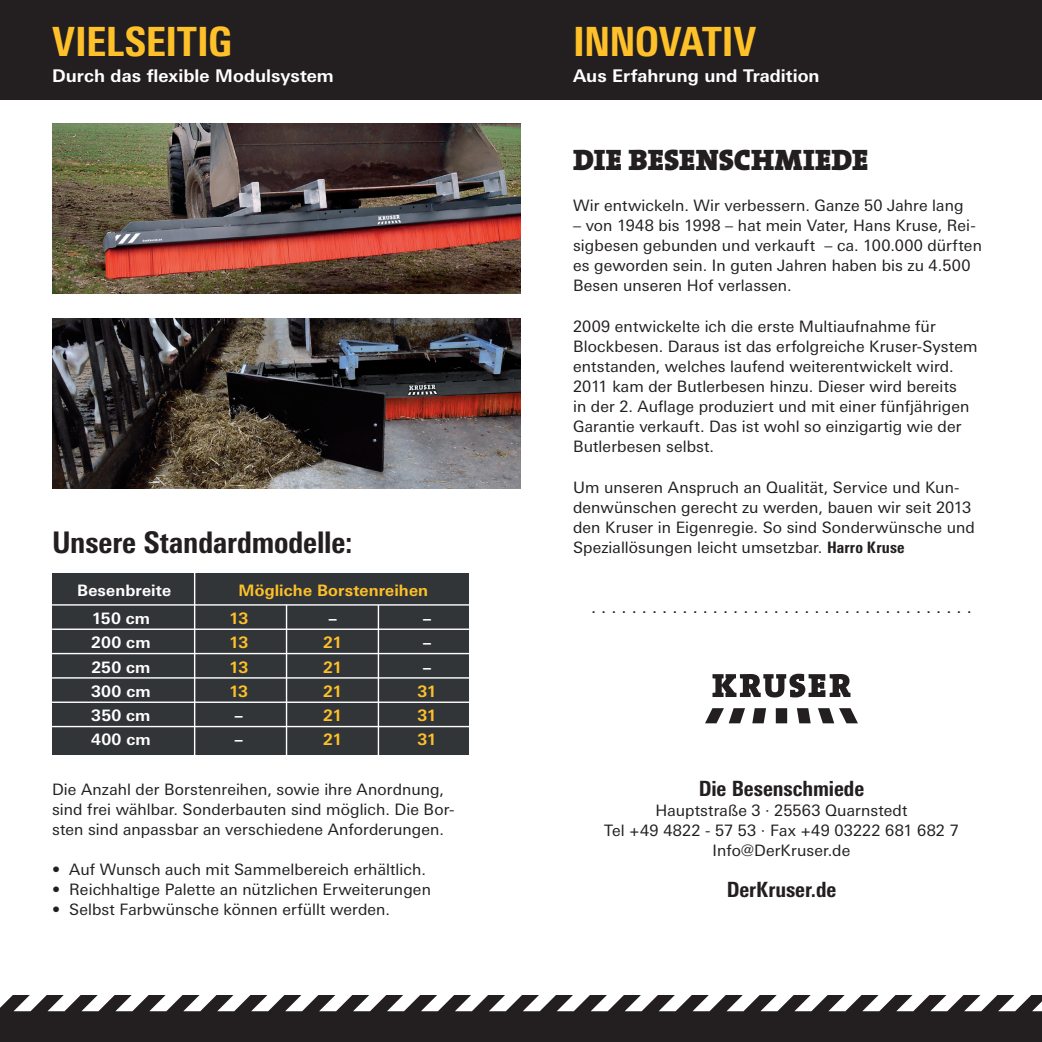
<style>
.page{position:relative;width:1042px;height:1042px;background:#fff}
.page>*{position:absolute;margin:0;border:0;box-sizing:border-box;transform-origin:0 0}
.t1{font:800 condensed 40.25px "Linotype Univers";letter-spacing:-.01em;color:#fec129}
.t2{font:800 condensed 29.75px "Linotype Univers";letter-spacing:-.005em;color:#231f20}
.t3{font:900 29.75px "The Serif";letter-spacing:.01em;color:#231f20}
.t4{font:800 condensed 21px "Linotype Univers";color:#231f20}
.t5{font:700 17.5px "Linotype Univers Basic";letter-spacing:.005em;color:#fff}
.t6{font:17.5px "Linotype Univers Basic";color:#231f20}
.t7{font:15.75px/20.1px "Linotype Univers Basic";letter-spacing:.005em;color:#231f20}
.t8{font:700 15.75px/24.2px "Linotype Univers Basic";letter-spacing:.01em;color:#fff;text-align:justify}
.t9{font:700 15.75px/24.2px "Linotype Univers Basic";letter-spacing:.005em;color:#fec129;text-align:justify}
.s1{font-family:"Linotype Univers";font-weight:800;font-stretch:condensed}
</style>
<div class="page">
<img style="left:52px;top:124px;width:469px;height:170px">
<img style="left:52px;top:318px;width:469px;height:170px">
<svg style="left:705px;top:674px;width:153px;height:49px"></svg>
<div style="left:52px;top:573px;width:417px;height:181px;background:#323538"></div>
<hr style="left:53px;top:604px;width:416px;height:1px;background:#fff">
<hr style="left:53px;top:628px;width:416px;height:2px;background:#fff">
<hr style="left:53px;top:677px;width:416px;height:1px;background:#fff">
<hr style="left:53px;top:701px;width:416px;height:2px;background:#fff">
<hr style="left:53px;top:726px;width:416px;height:1px;background:#fff">
<hr style="left:53px;top:653px;width:416px;height:1px;background:#fff">
<hr style="left:194px;top:573px;width:1px;height:182px;background:#fff">
<hr style="left:286px;top:606px;width:1px;height:149px;background:#fff">
<hr style="left:378px;top:606px;width:1px;height:149px;background:#fff">
<div style="left:0;top:0;width:1042px;height:99px;background:#231f20"></div>
<div style="left:0;top:995px;width:1042px;height:47px;background:#231f20"></div>
<svg style="left:0;top:995px;width:1042px;height:16px"></svg>
<h1 class="t1" style="left:52px;top:17px;width:181px">VIELSEITIG</h1>
<p class="t5" style="left:52px;top:65px;width:283px">Durch das flexible Modulsystem</p>
<h2 class="t2" style="left:52px;top:524px;width:302px">Unsere Standardmodelle:</h2>
<p class="t8" style="left:77px;top:578px;width:95px">Besenbreite</p>
<p class="t9" style="left:239px;top:578px;width:191px">Mögliche Borstenreihen</p>
<p class="t8" style="left:91px;top:606px;width:61px">150 cm 200 cm 250 cm 300 cm 350 cm 400 cm</p>
<p class="t9" style="left:229px;top:606px;width:21px">13<br>13<br>13<br>13</p>
<p class="t8" style="left:329px;top:606px;width:9px">–</p>
<p class="t9" style="left:323px;top:630px;width:21px">21<br>21<br>21<br>21<br>21</p>
<p class="t8" style="left:423px;top:606px;width:10px">– – –</p>
<p class="t9" style="left:417px;top:679px;width:21px">31<br>31<br>31</p>
<p class="t8" style="left:235px;top:703px;width:9px">– –</p>
<p class="t7" style="left:52px;top:779px;width:404px">Die Anzahl der Borstenreihen, sowie ihre Anordnung, sind frei wählbar. Sonderbauten sind möglich. Die Bor&shy;sten sind anpassbar an verschiedene Anforderungen.</p>
<p class="t7" style="left:52px;top:859px;width:375px">• Auf Wunsch auch mit Sammelbereich erhältlich.</p>
<p class="t7" style="left:52px;top:879px;width:380px">• Reichhaltige Palette an nützlichen Erweiterungen</p>
<p class="t7" style="left:52px;top:899px;width:339px">• Selbst Farbwünsche können erfüllt werden.</p>
<h1 class="t1" style="left:573px;top:17px;width:185px">INNOVATIV</h1>
<p class="t5" style="left:573px;top:65px;width:248px">Aus Erfahrung und Tradition</p>
<h2 class="t3" style="left:573px;top:135px;width:297px">DIE BESENSCHMIEDE</h2>
<p class="t7" style="left:573px;top:195px;width:392px">Wir entwickeln. Wir verbessern. Ganze 50 Jahre lang</p>
<p class="t7" style="left:573px;top:215px;width:410px">– von 1948 bis 1998 – hat mein Vater, Hans Kruse, Rei&shy;sigbesen gebunden und verkauft – ca. 100.000 dürften es geworden sein. In guten Jahren haben bis zu 4.500<br>Besen unseren Hof verlassen.</p>
<p class="t7" style="left:573px;top:316px;width:406px">2009 entwickelte ich die erste Multiaufnahme für Blockbesen. Daraus ist das erfolgreiche Kruser-System entstanden, welches laufend weiterentwickelt wird.<br>2011 kam der Butlerbesen hinzu. Dieser wird bereits<br>in der 2. Auflage produziert und mit einer fünfjährigen Garantie verkauft. Das ist wohl so einzigartig wie der Butlerbesen selbst.</p>
<p class="t7" style="left:573px;top:477px;width:403px">Um unseren Anspruch an Qualität, Service und Kun&shy;denwünschen gerecht zu werden, bauen wir seit 2013 den Kruser in Eigenregie. So sind Sonderwünsche und Speziallösungen leicht umsetzbar. <span class="s1">Harro Kruse</span></p>
<p class="t6" style="left:591px;top:597px;width:382px">. . . . . . . . . . . . . . . . . . . . . . . . . . . . . . . . . . . . . .</p>
<h3 class="t4" style="left:699px;top:776px;width:167px">Die Besenschmiede</h3>
<p class="t7" style="left:604px;top:800px;width:356px;text-align:center">Hauptstraße 3 · 25563 Quarnstedt<br>Tel +49 4822 - 57 53 · Fax +49 03222 681 682 7<br>Info@DerKruser.de</p>
<h3 class="t4" style="left:726px;top:876px;width:111px">DerKruser.de</h3>
</div>
